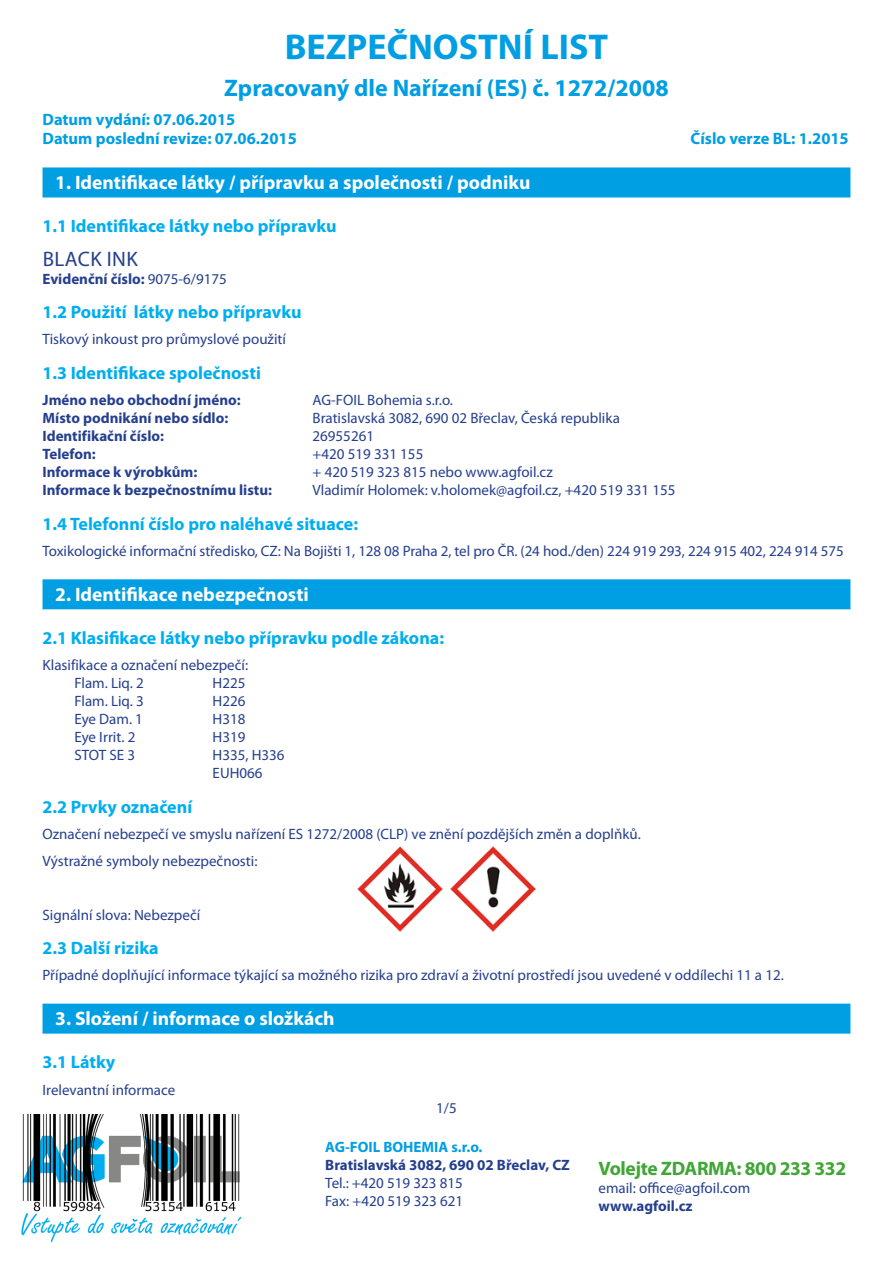
<style>
.page{position:relative;width:893px;height:1263px;background:#fff}
.page>*{position:absolute;margin:0;border:0;box-sizing:border-box;transform-origin:0 0}
.Nadpis1{font:700 36px "Myriad Pro";color:#009ee3}
.Nadpis2{font:700 24px "Myriad Pro";color:#009ee3}
.Název{font:21px "Myriad Pro";letter-spacing:.02em;color:#253f8e}
.Nadpis3{font:700 19.5px "Myriad Pro";color:#fff}
.t1{font:700 19.5px "Myriad Pro";letter-spacing:-.02em;color:#40a636}
.Nadpis4{font:700 18px "Myriad Pro";color:#00aeef}
.datumy{font:700 16.5px/19.8px "Myriad Pro";color:#009ee3}
.t2{font:15px/18px "Myriad Pro";color:#253f8e}
.t3{font:700 15px "Myriad Pro";color:#253f8e}
.s1{font-weight:400}
.s2{font-weight:700;color:#009ee3}
.s3{font-weight:700}
</style>
<div class="page">
<img style="left:21px;top:1114px;width:220px;height:128px">
<div style="left:43px;top:167px;width:807px;height:30px;background:#009ee3"></div>
<div style="left:43px;top:579px;width:807px;height:30px;background:#009ee3"></div>
<div style="left:43px;top:1004px;width:807px;height:30px;background:#009ee3"></div>
<img style="left:357px;top:846px;width:85px;height:85px">
<img style="left:451px;top:846px;width:85px;height:85px">
<p class="Nadpis1" style="left:285px;top:23px;width:325px">BEZPEČNOSTNÍ LIST</p>
<p class="Nadpis2" style="left:224px;top:72px;width:446px">Zpracovaný dle Nařízení (ES) č. 1272/2008</p>
<p class="datumy" style="left:43px;top:109px;width:256px">Datum vydání: 07.06.2015<br>Datum poslední revize: 07.06.2015</p>
<p class="datumy" style="left:691px;top:128px;width:160px">Číslo verze BL: 1.2015</p>
<p class="Nadpis3" style="left:55px;top:170px;width:477px">1. Identifikace látky / přípravku a společnosti / podniku</p>
<p class="Nadpis4" style="left:43px;top:214px;width:296px">1.1 Identifikace látky nebo přípravku</p>
<p class="Název" style="left:43px;top:246px;width:97px">BLACK INK</p>
<p class="t3" style="left:43px;top:269px;width:186px">Evidenční číslo: <span class="s1">9075-6/9175</span></p>
<p class="Nadpis4" style="left:43px;top:300px;width:261px">1.2 Použití látky nebo přípravku</p>
<p class="t2" style="left:43px;top:330px;width:245px">Tiskový inkoust pro průmyslové použití</p>
<p class="Nadpis4" style="left:43px;top:361px;width:220px">1.3 Identifikace společnosti</p>
<p class="t3" style="left:43px;top:390px;width:200px">Jméno nebo obchodní jméno:</p>
<p class="t2" style="left:313px;top:391px;width:142px">AG-FOIL Bohemia s.r.o.</p>
<p class="t3" style="left:43px;top:408px;width:187px">Místo podnikání nebo sídlo:</p>
<p class="t2" style="left:313px;top:409px;width:309px">Bratislavská 3082, 690 02 Břeclav, Česká republika</p>
<p class="t3" style="left:43px;top:426px;width:123px">Identifikační číslo:</p>
<p class="t2" style="left:313px;top:427px;width:63px">26955261</p>
<p class="t3" style="left:43px;top:444px;width:55px">Telefon:</p>
<p class="t2" style="left:313px;top:445px;width:112px">+420 519 331 155</p>
<p class="t3" style="left:43px;top:462px;width:156px">Informace k výrobkům:</p>
<p class="t2" style="left:313px;top:463px;width:242px">+ 420 519 323 815 nebo www.agfoil.cz</p>
<p class="t3" style="left:43px;top:480px;width:231px">Informace k bezpečnostnímu listu:</p>
<p class="t2" style="left:313px;top:481px;width:364px">Vladimír Holomek: v.holomek@agfoil.cz, +420 519 331 155</p>
<p class="Nadpis4" style="left:43px;top:512px;width:317px">1.4 Telefonní číslo pro naléhavé situace:</p>
<p class="t2" style="left:43px;top:542px;width:803px">Toxikologické informační středisko, CZ: Na Bojišti 1, 128 08 Praha 2, tel pro ČR. (24 hod./den) 224 919 293, 224 915 402, 224 914 575</p>
<p class="Nadpis3" style="left:55px;top:581px;width:255px">2. Identifikace nebezpečnosti</p>
<p class="Nadpis4" style="left:43px;top:626px;width:403px">2.1 Klasifikace látky nebo přípravku podle zákona:</p>
<p class="t2" style="left:74px;top:656px;width:175px;text-indent:-32px">Klasifikace a označení nebezpečí:<br>Flam. Liq. 2</p>
<p class="t2" style="left:213px;top:674px;width:34px">H225</p>
<p class="t2" style="left:74px;top:692px;width:71px">Flam. Liq. 3</p>
<p class="t2" style="left:213px;top:692px;width:34px">H226</p>
<p class="t2" style="left:74px;top:710px;width:70px">Eye Dam. 1</p>
<p class="t2" style="left:213px;top:710px;width:34px">H318</p>
<p class="t2" style="left:74px;top:728px;width:62px">Eye Irrit. 2</p>
<p class="t2" style="left:213px;top:728px;width:34px">H319</p>
<p class="t2" style="left:74px;top:746px;width:62px">STOT SE 3</p>
<p class="t2" style="left:213px;top:746px;width:74px">H335, H336<br>EUH066</p>
<p class="Nadpis4" style="left:43px;top:795px;width:151px">2.2 Prvky označení</p>
<p class="t2" style="left:43px;top:825px;width:600px">Označení nebezpečí ve smyslu nařízení ES 1272/2008 (CLP) ve znění pozdějších změn a doplňků.</p>
<p class="t2" style="left:43px;top:851px;width:216px">Výstražné symboly nebezpečnosti:</p>
<p class="t2" style="left:43px;top:905px;width:159px">Signální slova: Nebezpečí</p>
<p class="Nadpis4" style="left:43px;top:936px;width:118px">2.3 Další rizika</p>
<p class="t2" style="left:43px;top:966px;width:743px">Případné doplňující informace týkající sa možného rizika pro zdraví a životní prostředí jsou uvedené v oddílechi 11 a 12.</p>
<p class="Nadpis3" style="left:55px;top:1006px;width:281px">3. Složení / informace o složkách</p>
<p class="Nadpis4" style="left:43px;top:1050px;width:74px">3.1 Látky</p>
<p class="t2" style="left:43px;top:1080px;width:134px">Irelevantní informace</p>
<p class="t2" style="left:436px;top:1098px;width:22px">1/5</p>
<p class="t2" style="left:325px;top:1138px;width:246px"><span class="s2">AG-FOIL BOHEMIA s.r.o.<br></span><span class="s3">Bratislavská 3082, 690 02 Břeclav, CZ<br></span>Tel.: +420 519 323 815<br>Fax: +420 519 323 621</p>
<p class="t1" style="left:598px;top:1156px;width:249px">Volejte ZDARMA: 800 233 332</p>
<p class="t2" style="left:598px;top:1179px;width:153px">email: office@agfoil.com <span class="s3">www.agfoil.cz</span></p>
</div>
